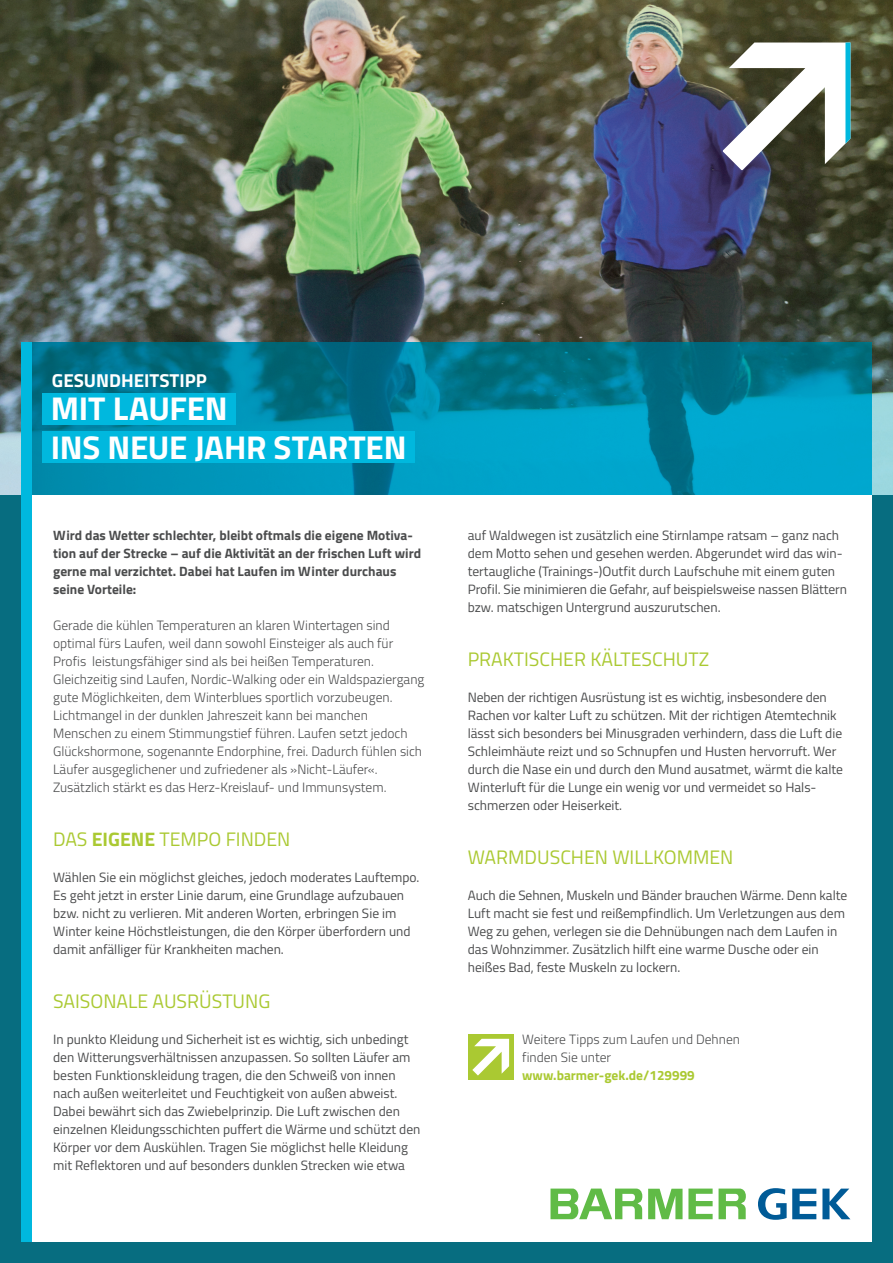
<style>
.page{position:relative;width:893px;height:1263px;background:#fff}
.page>*{position:absolute;margin:0;border:0;box-sizing:border-box;transform-origin:0 0}
.t1{font:33px/38.2px "BGEK Titillium Bold HL";letter-spacing:-.01em;color:#fff}
.t2{font:19.5px "BGEK Titillium";color:#aac932}
.t3{font:700 18.75px "BGEK Titillium";color:#fff}
.t4{font:13.5px/18px "BGEK Titillium";color:#4b4c4d}
.t5{font:300 13.5px/18px "BGEK Titillium";color:#4b4c4d}
.t6{font:700 13.5px/18px "BGEK Titillium";color:#4b4c4d}
.t7{font:700 13.5px "BGEK Titillium";color:#aac932}
.s1{font-weight:700}
</style>
<div class="page">
<img style="left:0;top:0;width:893px;height:495px">
<div style="left:0;top:495px;width:893px;height:768px;background:#076d80"></div>
<svg style="left:32px;top:342px;width:840px;height:153px"></svg>
<div style="left:21px;top:495px;width:851px;height:747px;background:#fff"></div>
<svg style="left:723px;top:43px;width:127px;height:127px"></svg>
<div style="left:43px;top:393px;width:193px;height:32px;background:#00b8de"></div>
<div style="left:43px;top:431px;width:372px;height:32px;background:#00b8de"></div>
<svg style="left:688px;top:1188px;width:58px;height:31px"></svg>
<svg style="left:648px;top:1189px;width:34px;height:30px"></svg>
<svg style="left:550px;top:1188px;width:92px;height:31px"></svg>
<svg style="left:822px;top:1188px;width:28px;height:31px"></svg>
<svg style="left:758px;top:1188px;width:58px;height:32px"></svg>
<div style="left:21px;top:342px;width:11px;height:900px;background:#00b8de"></div>
<div style="left:468px;top:1034px;width:46px;height:46px;background:#aac932"></div>
<svg style="left:472px;top:1039px;width:37px;height:36px"></svg>
<h3 class="t3" style="left:52px;top:366px;width:157px">GESUNDHEITSTIPP</h3>
<h1 class="t1" style="left:51px;top:388px;width:357px">MIT LAUFEN<br>INS NEUE JAHR STARTEN</h1>
<p class="t6" style="left:53px;top:526px;width:369px">Wird das Wetter schlechter, bleibt oftmals die eigene Motiva&shy;tion auf der Strecke – auf die Aktivität an der frischen Luft wird gerne mal verzichtet. Dabei hat Laufen im Winter durchaus seine Vorteile:</p>
<p class="t5" style="left:53px;top:616px;width:373px">Gerade die kühlen Temperaturen an klaren Wintertagen sind optimal fürs Laufen, weil dann sowohl Einsteiger als auch für Profis leistungsfähiger sind als bei heißen Temperaturen.<br>Gleichzeitig sind Laufen, Nordic-Walking oder ein Waldspaziergang gute Möglichkeiten, dem Winterblues sportlich vorzubeugen.<br>Lichtmangel in der dunklen Jahreszeit kann bei manchen Menschen zu einem Stimmungstief führen. Laufen setzt jedoch Glückshormone, sogenannte Endorphine, frei. Dadurch fühlen sich Läufer ausgeglichener und zufriedener als »Nicht-Läufer«.<br>Zusätzlich stärkt es das Herz-Kreislauf- und Immunsystem.</p>
<h2 class="t2" style="left:53px;top:825px;width:239px">DAS <span class="s1">EIGENE</span> TEMPO FINDEN</h2>
<p class="t4" style="left:53px;top:868px;width:368px">Wählen Sie ein möglichst gleiches, jedoch moderates Lauftempo.<br>Es geht jetzt in erster Linie darum, eine Grundlage aufzubauen bzw. nicht zu verlieren. Mit anderen Worten, erbringen Sie im Winter keine Höchstleistungen, die den Körper überfordern und damit anfälliger für Krankheiten machen.</p>
<h2 class="t2" style="left:53px;top:987px;width:219px">SAISONALE AUSRÜSTUNG</h2>
<p class="t4" style="left:53px;top:1030px;width:369px">In punkto Kleidung und Sicherheit ist es wichtig, sich unbedingt den Witterungsverhältnissen anzupassen. So sollten Läufer am besten Funktionskleidung tragen, die den Schweiß von innen nach außen weiterleitet und Feuchtigkeit von außen abweist.<br>Dabei bewährt sich das Zwiebelprinzip. Die Luft zwischen den einzelnen Kleidungsschichten puffert die Wärme und schützt den Körper vor dem Auskühlen. Tragen Sie möglichst helle Kleidung mit Reflektoren und auf besonders dunklen Strecken wie etwa</p>
<p class="t4" style="left:468px;top:526px;width:381px">auf Waldwegen ist zusätzlich eine Stirnlampe ratsam – ganz nach dem Motto sehen und gesehen werden. Abgerundet wird das win&shy;tertaugliche (Trainings-)Outfit durch Laufschuhe mit einem guten Profil. Sie minimieren die Gefahr, auf beispielsweise nassen Blättern bzw. matschigen Untergrund auszurutschen.</p>
<h2 class="t2" style="left:468px;top:645px;width:243px">PRAKTISCHER KÄLTESCHUTZ</h2>
<p class="t4" style="left:468px;top:688px;width:377px">Neben der richtigen Ausrüstung ist es wichtig, insbesondere den Rachen vor kalter Luft zu schützen. Mit der richtigen Atemtechnik lässt sich besonders bei Minusgraden verhindern, dass die Luft die Schleimhäute reizt und so Schnupfen und Husten hervorruft. Wer durch die Nase ein und durch den Mund ausatmet, wärmt die kalte Winterluft für die Lunge ein wenig vor und vermeidet so Hals&shy;schmerzen oder Heiserkeit.</p>
<h2 class="t2" style="left:468px;top:843px;width:267px">WARMDUSCHEN WILLKOMMEN</h2>
<p class="t4" style="left:468px;top:886px;width:381px">Auch die Sehnen, Muskeln und Bänder brauchen Wärme. Denn kalte Luft macht sie fest und reißempfindlich. Um Verletzungen aus dem Weg zu gehen, verlegen sie die Dehnübungen nach dem Laufen in das Wohnzimmer. Zusätzlich hilft eine warme Dusche oder ein heißes Bad, feste Muskeln zu lockern.</p>
<p class="t5" style="left:522px;top:1030px;width:219px">Weitere Tipps zum Laufen und Dehnen finden Sie unter</p>
<p class="t7" style="left:522px;top:1065px;width:174px">www.barmer-gek.de/129999</p>
</div>
